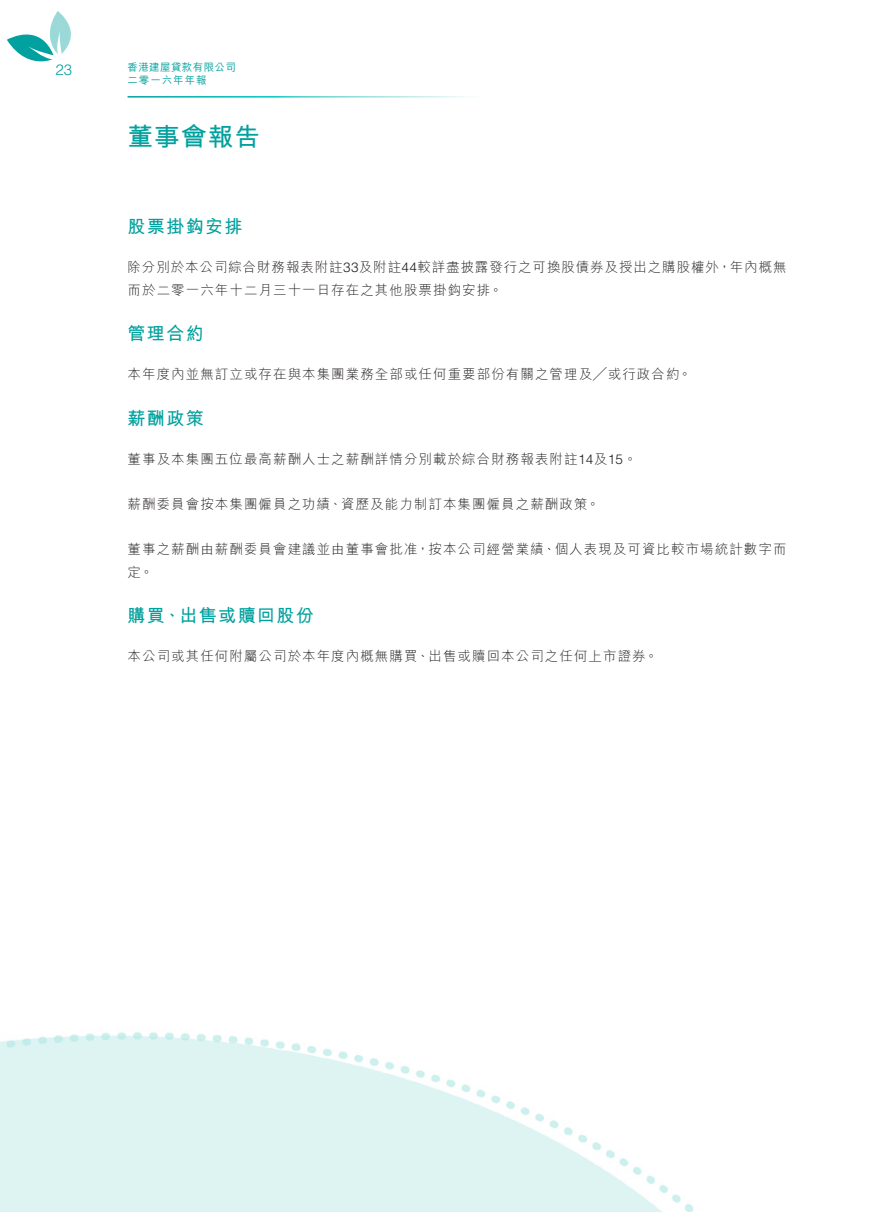
<style>
.page{position:relative;width:893px;height:1212px;background:#fff}
.page>*{position:absolute;margin:0;border:0;box-sizing:border-box;transform-origin:0 0}
.t1{font:700 25.5px "M Hei HK";letter-spacing:.05em;color:#00a19e}
.Heading_1{font:700 18px "M Hei HK";letter-spacing:.08em;color:#00a19e}
.t2{font:300 15px "Helvetica LT Std";color:#00a19e}
.Body_Text{font:300 13.5px/22.5px "M Hei HK";letter-spacing:.08em;color:#231f20}
.t3{font:500 10.5px "M Hei HK";letter-spacing:.035em;color:#00a19e}
.t4{font:500 10.5px "M Hei HK";letter-spacing:.09em;color:#00a19e}
.s1{font-family:"Helvetica LT Std"}
</style>
<div class="page">
<img style="left:0;top:1032px;width:694px;height:180px">
<svg style="left:7px;top:35px;width:46px;height:26px"></svg>
<svg style="left:50px;top:11px;width:21px;height:44px"></svg>
<p class="t2" style="left:55px;top:60px;width:18px">23</p>
<p class="t3" style="left:128px;top:59px;width:110px">香港建屋貸款有限公司</p>
<p class="t4" style="left:128px;top:73px;width:81px">二零一六年年報</p>
<h1 class="t1" style="left:128px;top:118px;width:134px">董事會報告</h1>
<p class="Heading_1" style="left:128px;top:213px;width:117px">股票掛鈎安排</p>
<p class="Body_Text" style="left:128px;top:256px;width:660px">除分別於本公司綜合財務報表附註<span class="s1">33</span>及附註<span class="s1">44</span>較詳盡披露發行之可換股債券及授出之購股權外，年內概無而於二零一六年十二月三十一日存在之其他股票掛鈎安排。</p>
<p class="Heading_1" style="left:128px;top:320px;width:78px">管理合約</p>
<p class="Body_Text" style="left:128px;top:363px;width:566px">本年度內並無訂立或存在與本集團業務全部或任何重要部份有關之管理及╱或行政合約。</p>
<p class="Heading_1" style="left:128px;top:405px;width:78px">薪酬政策</p>
<p class="Body_Text" style="left:128px;top:448px;width:511px">董事及本集團五位最高薪酬人士之薪酬詳情分別載於綜合財務報表附註<span class="s1">14</span>及<span class="s1">15</span>。</p>
<p class="Body_Text" style="left:128px;top:493px;width:474px">薪酬委員會按本集團僱員之功績、資歷及能力制訂本集團僱員之薪酬政策。</p>
<p class="Body_Text" style="left:128px;top:538px;width:660px">董事之薪酬由薪酬委員會建議並由董事會批准，按本公司經營業績、個人表現及可資比較市場統計數字而定。</p>
<p class="Heading_1" style="left:128px;top:602px;width:188px">購買、出售或贖回股份</p>
<p class="Body_Text" style="left:128px;top:645px;width:532px">本公司或其任何附屬公司於本年度內概無購買、出售或贖回本公司之任何上市證券。</p>
</div>
